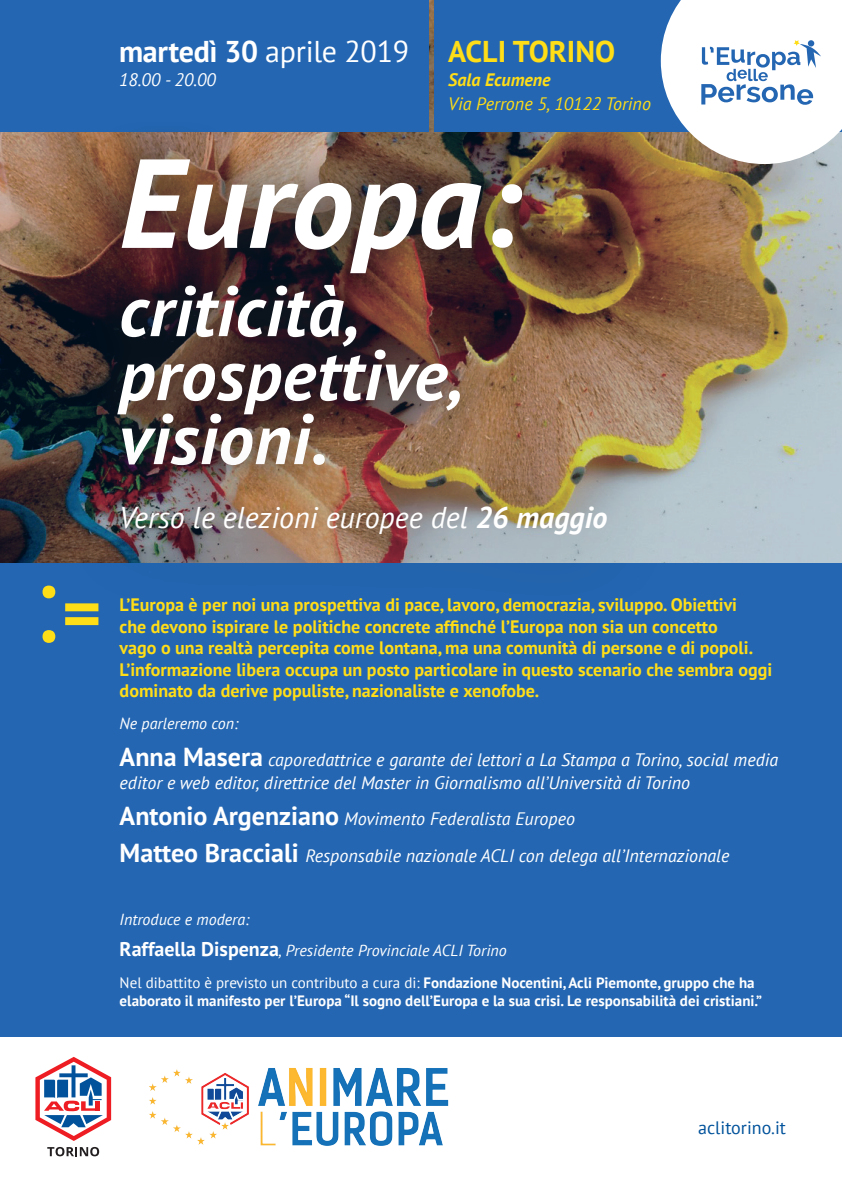
<style>
.page{position:relative;width:842px;height:1191px;background:#fff}
.page>*{position:absolute;margin:0;border:0;box-sizing:border-box;transform-origin:0 0}
.t1{font:italic 700 126.4px "PT Sans";color:#fff}
.t2{font:italic 700 71.1px/64px "PT Sans";letter-spacing:.01em;color:#fff}
.t3{font:italic 30px "PT Sans";color:#fff}
.t4{font:30px "PT Sans";letter-spacing:-.01em;color:#fff}
.t5{font:700 30px "PT Sans";color:#ffdd17}
.t6{font:700 18px/21.6px "PT Sans";color:#ffdd17}
.t7{font:italic 18px/23px "PT Sans";color:#fff}
.t8{font:italic 18px "PT Sans";color:#ffdd17}
.t9{font:18px "PT Sans";color:#01529b}
.t10{font:italic 700 18px "PT Sans";color:#ffdd17}
.t11{font:italic 16px/31.5px "PT Sans";color:#fff}
.t12{font:700 15px/18px "PT Sans";color:#fff}
.s1{font-weight:700}
.s2{font-weight:700;font-style:normal;font-size:26px}
.s3{font-weight:700;font-style:normal;font-size:20px}
.s4{font-weight:400}
</style>
<div class="page">
<img style="left:0;top:0;width:842px;height:563px">
<div style="left:0;top:0;width:428px;height:131px;background:#2466b2"></div>
<div style="left:434px;top:0;width:408px;height:131px;background:#2466b2"></div>
<div style="left:0;top:563px;width:842px;height:473px;background:#2466b2"></div>
<svg style="left:35px;top:1057px;width:76px;height:84px"></svg>
<svg style="left:47px;top:1147px;width:52px;height:9px"></svg>
<svg style="left:43px;top:585px;width:12px;height:58px"></svg>
<svg style="left:65px;top:617px;width:33px;height:8px"></svg>
<img style="left:82px;top:121px;width:476px;height:304px">
<div style="left:50px;top:425px;width:632px;height:191px;background:#231f20;opacity:.88"></div>
<svg style="left:661px;top:0;width:181px;height:164px"></svg>
<div style="left:808px;top:40px;width:6px;height:7px;background:#2466b2;border-radius:50%"></div>
<img style="left:149px;top:1068px;width:300px;height:78px">
<h3 class="t4" style="left:119px;top:32px;width:291px"><span class="s1">martedì 30</span> aprile 2019</h3>
<p class="t7" style="left:119px;top:67px;width:98px">18.00 - 20.00</p>
<h3 class="t5" style="left:448px;top:31px;width:168px">ACLI TORINO</h3>
<p class="t10" style="left:448px;top:67px;width:104px">Sala Ecumene</p>
<p class="t8" style="left:448px;top:92px;width:204px">Via Perrone 5, 10122 Torino</p>
<h1 class="t1" style="left:119px;top:119px;width:403px">Europa:</h1>
<h2 class="t2" style="left:119px;top:278px;width:346px">criticità, prospettive, visioni.</h2>
<h3 class="t3" style="left:119px;top:498px;width:490px">Verso le elezioni europee del <span class="s1">26 maggio</span></h3>
<p class="t6" style="left:120px;top:593px;width:654px">L’Europa è per noi una prospettiva di pace, lavoro, democrazia, sviluppo. Obiettivi<br>che devono ispirare le politiche concrete affinché l’Europa non sia un concetto<br>vago o una realtà percepita come lontana, ma una comunità di persone e di popoli.<br>L’informazione libera occupa un posto particolare in questo scenario che sembra oggi dominato da derive populiste, nazionaliste e xenofobe.</p>
<p class="t11" style="left:120px;top:707px;width:120px">Ne parleremo con:</p>
<p class="t7" style="left:120px;top:747px;width:660px"><span class="s2">Anna Masera</span> caporedattrice e garante dei lettori a La Stampa a Torino, social media editor e web editor, direttrice del Master in Giornalismo all’Università di Torino</p>
<p class="t7" style="left:120px;top:800px;width:611px;line-height:36.5px"><span class="s2">Antonio Argenziano</span> Movimento Federalista Europeo<br><span class="s2">Matteo Bracciali</span> Responsabile nazionale ACLI con delega all’Internazionale</p>
<p class="t11" style="left:120px;top:903px;width:389px">Introduce e modera:<br><span class="s3">Raffaella Dispenza</span>, Presidente Provinciale ACLI Torino</p>
<p class="t12" style="left:120px;top:973px;width:644px"><span class="s4">Nel dibattito è previsto un contributo a cura di:</span> Fondazione Nocentini, Acli Piemonte, gruppo che ha elaborato il manifesto per l’Europa “Il sogno dell’Europa e la sua crisi. Le responsabilità dei cristiani.”</p>
<p class="t9" style="left:698px;top:1116px;width:89px">aclitorino.it</p>
</div>
